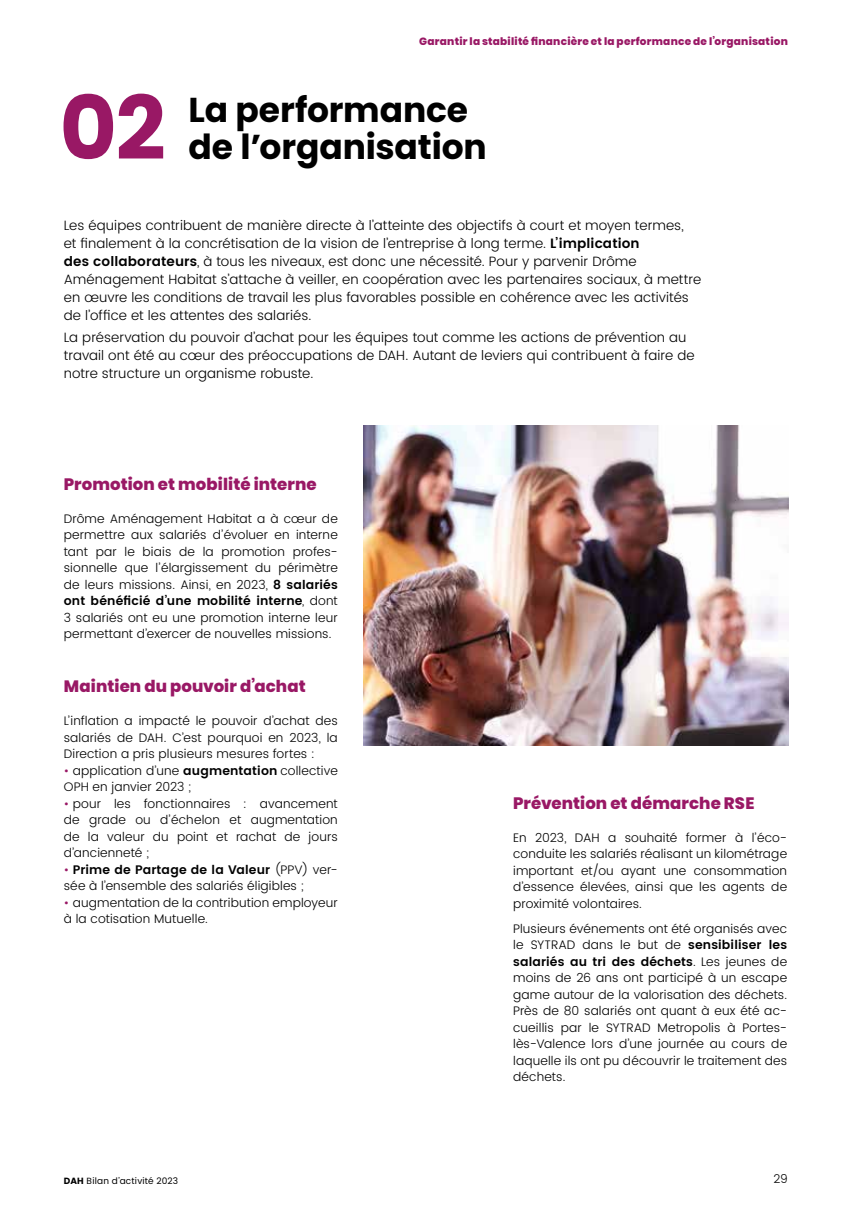
<style>
.page{position:relative;width:851px;height:1212px;background:#fff}
.page>*{position:absolute;margin:0;border:0;box-sizing:border-box;transform-origin:0 0}
.t1{font:700 88.05px "Poppins";color:#991865}
.t2{font:700 34.5px/37.5px "Poppins";letter-spacing:-.005em;color:#000}
.t3{font:800 16.5px "Poppins";letter-spacing:.005em;color:#991865}
.t4{font:300 13.5px/18px "Poppins";letter-spacing:.005em;color:#000}
.t5{font:300 12.3px/16.5px "Poppins";letter-spacing:.01em;color:#000;text-align:justify}
.t6{font:300 12px "Poppins";color:#000}
.t7{font:800 10.5px "Poppins";letter-spacing:.025em;color:#991865}
.t8{font:9px "Poppins";letter-spacing:.025em;color:#000}
.s1{font-weight:600}
.s2{color:#991865}
.s3{font-weight:700}
</style>
<div class="page">
<img style="left:363px;top:425px;width:425px;height:321px">
<p class="t7" style="left:419px;top:35px;width:370px">Garantir la stabilité financière et la performance de l’organisation</p>
<h1 class="t1" style="left:60px;top:77px;width:108px">02</h1>
<h2 class="t2" style="left:188px;top:91px;width:300px">La performance de l’organisation</h2>
<p class="t4" style="left:64px;top:217px;width:639px">Les équipes contribuent de manière directe à l’atteinte des objectifs à court et moyen termes,<br>et finalement à la concrétisation de la vision de l’entreprise à long terme. <span class="s1">L’implication<br>des collaborateurs</span>, à tous les niveaux, est donc une nécessité. Pour y parvenir Drôme Aménagement Habitat s’attache à veiller, en coopération avec les partenaires sociaux, à mettre en œuvre les conditions de travail les plus favorables possible en cohérence avec les activités de l’office et les attentes des salariés.</p>
<p class="t4" style="left:64px;top:329px;width:632px">La préservation du pouvoir d’achat pour les équipes tout comme les actions de prévention au travail ont été au cœur des préoccupations de DAH. Autant de leviers qui contribuent à faire de notre structure un organisme robuste.</p>
<h3 class="t3" style="left:64px;top:474px;width:254px">Promotion et mobilité interne</h3>
<p class="t5" style="left:64px;top:510px;width:275px">Drôme Aménagement Habitat a à cœur de permettre aux salariés d’évoluer en interne tant par le biais de la promotion profes&shy;sionnelle que l’élargissement du périmètre de leurs missions. Ainsi, en 2023, <span class="s1">8 salariés ont bénéficié d’une mobilité interne</span>, dont 3 salariés ont eu une promotion interne leur permettant d’exercer de nouvelles missions.</p>
<h3 class="t3" style="left:64px;top:677px;width:243px">Maintien du pouvoir d’achat</h3>
<p class="t5" style="left:64px;top:713px;width:275px">L’inflation a impacté le pouvoir d’achat des salariés de DAH. C’est pourquoi en 2023, la Direction a pris plusieurs mesures fortes :</p>
<p class="t5" style="left:64px;top:762px;width:275px"><span class="s2">•</span> application d’une <span class="s1">augmentation</span> collective<br>OPH en janvier 2023 ;</p>
<p class="t5" style="left:64px;top:795px;width:275px"><span class="s2">•</span> pour les fonctionnaires : avancement de grade ou d’échelon et augmentation de la valeur du point et rachat de jours d’ancienneté ;</p>
<p class="t5" style="left:64px;top:861px;width:275px"><span class="s2">•</span> <span class="s1">Prime de Partage de la Valeur</span> (PPV) ver&shy;sée à l’ensemble des salariés éligibles ;</p>
<p class="t5" style="left:64px;top:894px;width:275px"><span class="s2">•</span> augmentation de la contribution employeur à la cotisation Mutuelle.</p>
<h3 class="t3" style="left:513px;top:793px;width:243px">Prévention et démarche RSE</h3>
<p class="t5" style="left:513px;top:830px;width:275px">En 2023, DAH a souhaité former à l’éco&shy;conduite les salariés réalisant un kilométrage important et/ou ayant une consommation d’essence élevées, ainsi que les agents de proximité volontaires.</p>
<p class="t5" style="left:513px;top:921px;width:275px">Plusieurs événements ont été organisés avec le SYTRAD dans le but de <span class="s1">sensibiliser les salariés au tri des déchets</span>. Les jeunes de moins de 26 ans ont participé à un escape game autour de la valorisation des déchets.<br>Près de 80 salariés ont quant à eux été ac&shy;cueillis par le SYTRAD Metropolis à Portes&shy;lès-Valence lors d’une journée au cours de laquelle ils ont pu découvrir le traitement des déchets.</p>
<p class="t8" style="left:64px;top:1174px;width:116px"><span class="s3">DAH</span> Bilan d’activité 2023</p>
<p class="t6" style="left:773px;top:1170px;width:16px">29</p>
</div>
